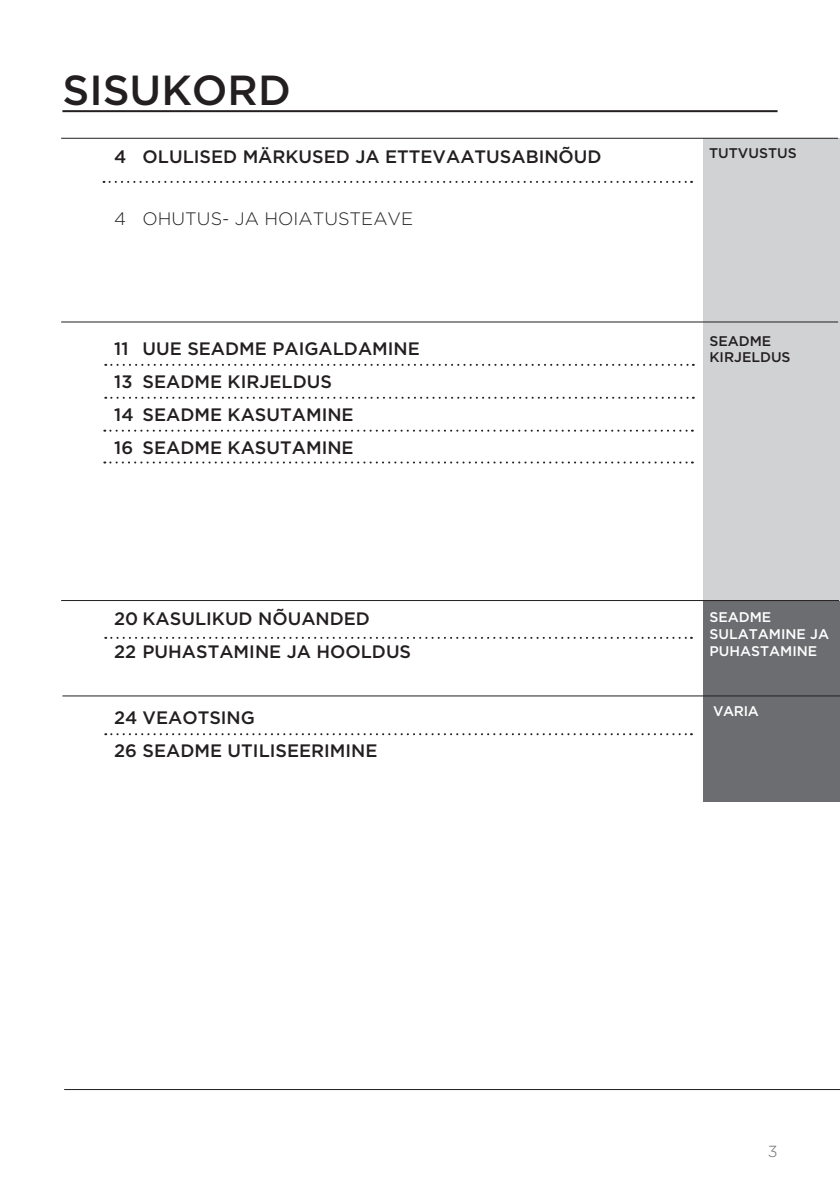
<style>
.page{position:relative;width:840px;height:1191px;background:#fff}
.page>*{position:absolute;margin:0;border:0;box-sizing:border-box;transform-origin:0 0}
.glavni_naslov_3stran{font:500 42px "Gotham";color:#231f20}
.t1{font:500 18px "Gotham";color:#231f20}
.t2{font:300 18px "Gotham";color:#231f20}
.t3{font:300 16px "Gotham";color:#6c6d70}
.kazalo_ob_strani{font:500 14px "Gotham";color:#fff}
.kazalo_ob_strani-2{font:500 14px "Gotham";color:#231f20}
</style>
<div class="page">
<hr style="left:62px;top:110px;width:715px;height:2px;background:#231f20">
<div style="left:703px;top:695px;width:136px;height:106px;background:#6c6d70"></div>
<div style="left:703px;top:601px;width:136px;height:94px;background:#6c6d70"></div>
<div style="left:703px;top:322px;width:136px;height:279px;background:#d1d2d4"></div>
<div style="left:703px;top:138px;width:136px;height:184px;background:#d1d2d4"></div>
<hr style="left:61px;top:138px;width:776px;height:1px;background:#231f20">
<hr style="left:61px;top:322px;width:776px;height:1px;background:#231f20">
<hr style="left:61px;top:600px;width:777px;height:1px;background:#231f20">
<svg style="left:105px;top:637px;width:586px;height:2px"></svg>
<svg style="left:105px;top:397px;width:588px;height:2px"></svg>
<svg style="left:105px;top:364px;width:588px;height:2px"></svg>
<hr style="left:64px;top:1089px;width:775px;height:1px;background:#231f20">
<svg style="left:105px;top:733px;width:586px;height:2px"></svg>
<svg style="left:103px;top:181px;width:588px;height:2px"></svg>
<hr style="left:62px;top:695px;width:777px;height:1px;background:#231f20">
<svg style="left:104px;top:430px;width:588px;height:2px"></svg>
<svg style="left:104px;top:461px;width:588px;height:2px"></svg>
<p class="glavni_naslov_3stran" style="left:62px;top:62px;width:230px">SISUKORD</p>
<p class="t1" style="left:114px;top:145px;width:488px">4 OLULISED MÄRKUSED JA ETTEVAATUSABINÕUD</p>
<p class="t2" style="left:114px;top:207px;width:300px">4 OHUTUS- JA HOIATUSTEAVE</p>
<p class="t1" style="left:114px;top:336px;width:307px">11 UUE SEADME PAIGALDAMINE</p>
<p class="t1" style="left:114px;top:369px;width:219px">13 SEADME KIRJELDUS</p>
<p class="t1" style="left:114px;top:402px;width:241px">14 SEADME KASUTAMINE</p>
<p class="t1" style="left:114px;top:435px;width:241px">16 SEADME KASUTAMINE</p>
<p class="t1" style="left:114px;top:607px;width:257px">20 KASULIKUD NÕUANDED</p>
<p class="t1" style="left:114px;top:640px;width:298px">22 PUHASTAMINE JA HOOLDUS</p>
<p class="t1" style="left:114px;top:706px;width:142px">24 VEAOTSING</p>
<p class="t1" style="left:114px;top:739px;width:265px">26 SEADME UTILISEERIMINE</p>
<p class="kazalo_ob_strani-2" style="left:708px;top:143px;width:89px">TUTVUSTUS</p>
<p class="kazalo_ob_strani-2" style="left:709px;top:331px;width:63px">SEADME</p>
<p class="kazalo_ob_strani-2" style="left:709px;top:348px;width:83px">KIRJELDUS</p>
<p class="kazalo_ob_strani" style="left:709px;top:608px;width:63px">SEADME</p>
<p class="kazalo_ob_strani" style="left:709px;top:624px;width:121px">SULATAMINE JA</p>
<p class="kazalo_ob_strani" style="left:709px;top:641px;width:109px">PUHASTAMINE</p>
<p class="kazalo_ob_strani" style="left:712px;top:701px;width:47px">VARIA</p>
<p class="t3" style="left:767px;top:1140px;width:11px">3</p>
</div>
